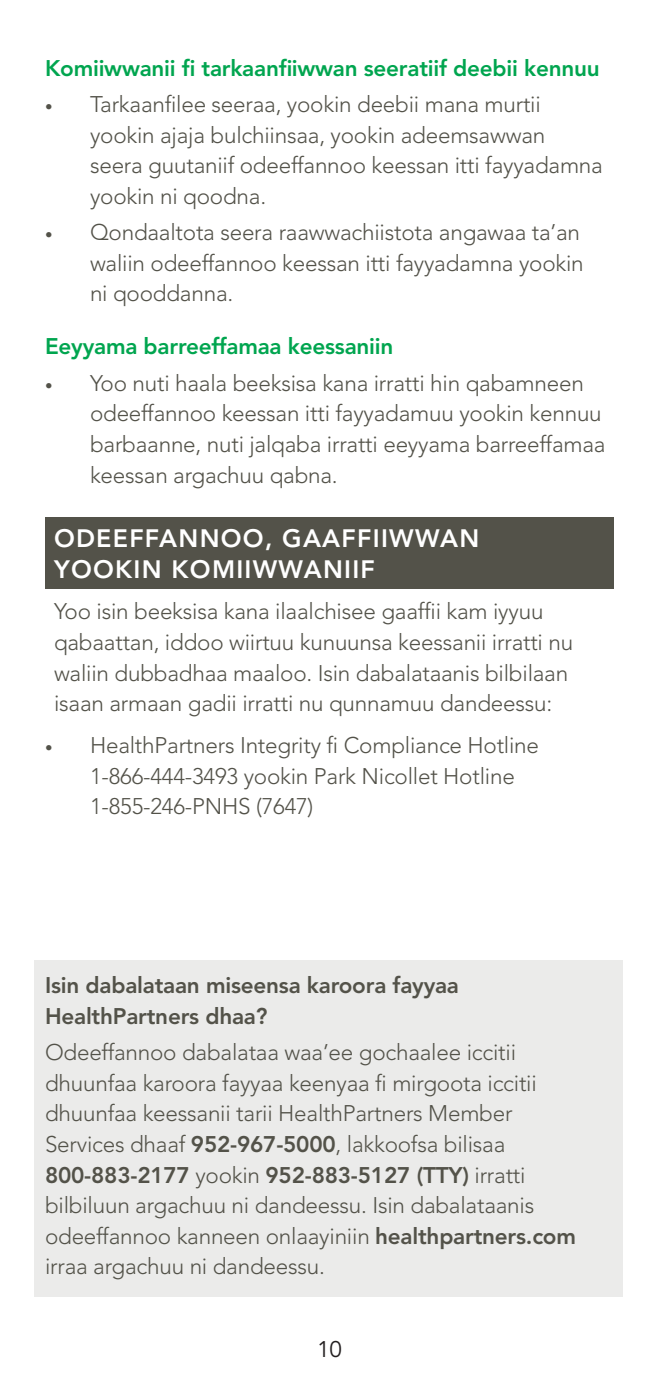
<style>
.page{position:relative;width:659px;height:1395px;background:#fff}
.page>*{position:absolute;margin:0;border:0;box-sizing:border-box;transform-origin:0 0}
.t1{font:800 25px/30.5px "Avenir";letter-spacing:.05em;color:#fff}
.t2{font:300 22.5px/30.5px "Avenir";letter-spacing:-.01em;color:#535249}
.t3{font:800 22.5px "Avenir";letter-spacing:-.01em;color:#00a54f}
.t4{font:800 22.5px/30.5px "Avenir";letter-spacing:-.01em;color:#535249}
.t5{font:22.5px "Avenir";color:#231f20}
.s1{font-size:15px}
.s2{font-weight:800}
</style>
<div class="page">
<div style="left:34px;top:960px;width:588px;height:337px;background:#ebebea"></div>
<div style="left:45px;top:518px;width:569px;height:71px;background:#535249"></div>
<p class="t3" style="left:45px;top:55px;width:556px">Komiiwwanii fi tarkaanfiiwwan seeratiif deebii kennuu</p>
<p class="t2" style="left:90px;top:89px;width:514px;text-indent:-45px"><span class="s1">•</span> Tarkaanfilee seeraa, yookin deebii mana murtii yookin ajaja bulchiinsaa, yookin adeemsawwan seera guutaniif odeeffannoo keessan itti fayyadamna yookin ni qoodna.</p>
<p class="t2" style="left:90px;top:217px;width:495px;text-indent:-45px"><span class="s1">•</span> Qondaaltota seera raawwachiistota angawaa ta’an waliin odeeffannoo keessan itti fayyadamna yookin ni qooddanna.</p>
<p class="t3" style="left:45px;top:333px;width:350px">Eeyyama barreeffamaa keessaniin</p>
<p class="t2" style="left:90px;top:368px;width:517px;text-indent:-45px"><span class="s1">•</span> Yoo nuti haala beeksisa kana irratti hin qabamneen odeeffannoo keessan itti fayyadamuu yookin kennuu barbaanne, nuti jalqaba irratti eeyyama barreeffamaa keessan argachuu qabna.</p>
<p class="t1" style="left:54px;top:523px;width:427px">ODEEFFANNOO, GAAFFIIWWAN<br>YOOKIN KOMIIWWANIIF</p>
<p class="t2" style="left:54px;top:596px;width:521px">Yoo isin beeksisa kana ilaalchisee gaaffii kam iyyuu qabaattan, iddoo wiirtuu kunuunsa keessanii irratti nu waliin dubbadhaa maaloo. Isin dabalataanis bilbilaan isaan armaan gadii irratti nu qunnamuu dandeessu:</p>
<p class="t2" style="left:90px;top:730px;width:450px;text-indent:-45px"><span class="s1">•</span> HealthPartners Integrity fi Compliance Hotline<br>1-866-444-3493 yookin Park Nicollet Hotline<br>1-855-246-PNHS (7647)</p>
<p class="t4" style="left:45px;top:970px;width:415px">Isin dabalataan miseensa karoora fayyaa<br>HealthPartners dhaa?</p>
<p class="t2" style="left:45px;top:1037px;width:532px">Odeeffannoo dabalataa waa’ee gochaalee iccitii dhuunfaa karoora fayyaa keenyaa fi mirgoota iccitii dhuunfaa keessanii tarii HealthPartners Member Services dhaaf <span class="s2">952-967-5000</span>, lakkoofsa bilisaa <span class="s2">800-883-2177</span> yookin <span class="s2">952-883-5127 (TTY)</span> irratti bilbiluun argachuu ni dandeessu. Isin dabalataanis odeeffannoo kanneen onlaayiniin <span class="s2">healthpartners.com </span>irraa argachuu ni dandeessu.</p>
<p class="t5" style="left:317px;top:1336px;width:26px">10</p>
</div>
